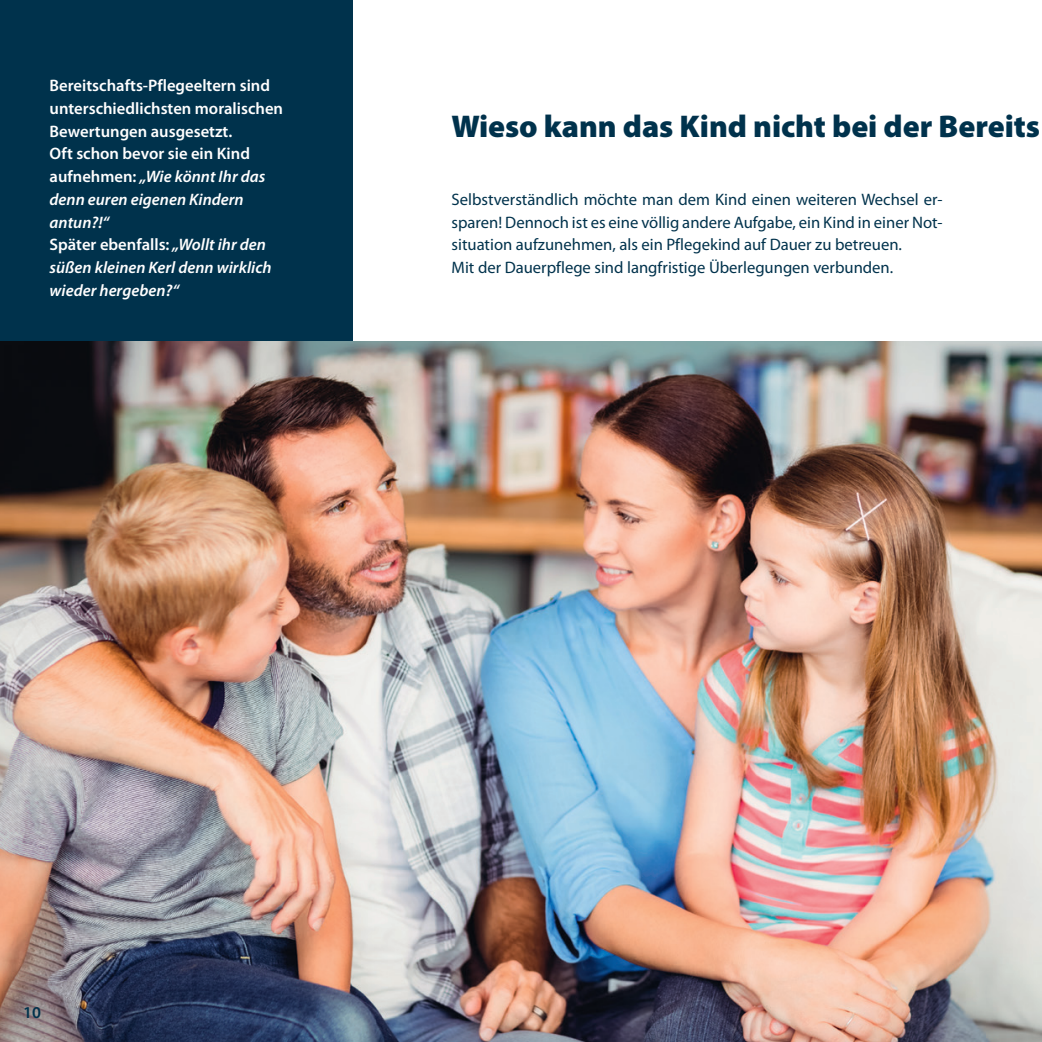
<style>
.page{position:relative;width:1042px;height:1042px;background:#fff}
.page>*{position:absolute;margin:0;border:0;box-sizing:border-box;transform-origin:0 0}
.t1{font:900 31.5px "Myriad Pro";color:#00324c}
.t2{font:600 16.62px/22.8px "Myriad Pro";color:#fff}
.t3{font:16.62px/22.8px "Myriad Pro";color:#00324c}
.t4{font:600 16.62px "Myriad Pro";color:#00324c}
.s1{font-style:italic}
</style>
<div class="page">
<div style="left:0;top:0;width:352px;height:341px;background:#00324c"></div>
<img style="left:0;top:341px;width:1042px;height:701px">
<p class="t2" style="left:50px;top:74px;width:235px">Bereitschafts-Pflegeeltern sind unterschiedlichsten moralischen<br>Bewertungen ausgesetzt.<br>Oft schon bevor sie ein Kind aufnehmen: <span class="s1">„Wie könnt Ihr das denn euren eigenen Kindern antun?!“<br></span>Später ebenfalls: <span class="s1">„Wollt ihr den süßen kleinen Kerl denn wirklich wieder hergeben?“</span></p>
<h1 class="t1" style="left:451px;top:109px;width:590px">Wieso kann das Kind nicht bei der Bereits</h1>
<p class="t3" style="left:451px;top:188px;width:493px">Selbstverständlich möchte man dem Kind einen weiteren Wechsel er&shy;sparen! Dennoch ist es eine völlig andere Aufgabe, ein Kind in einer Not&shy;situation aufzunehmen, als ein Pflegekind auf Dauer zu betreuen.<br>Mit der Dauerpflege sind langfristige Überlegungen verbunden.</p>
<p class="t4" style="left:23px;top:1003px;width:19px">10</p>
</div>
